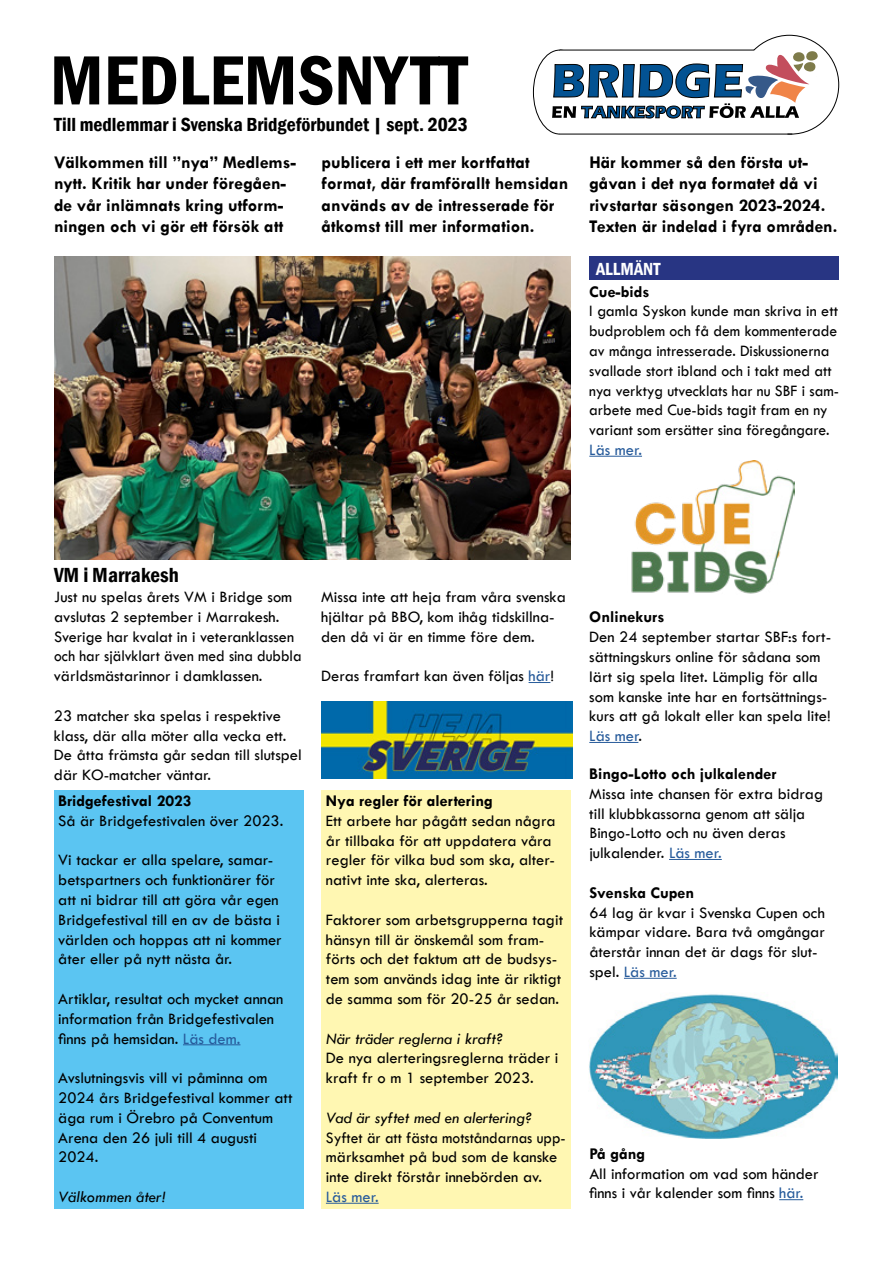
<style>
.page{position:relative;width:893px;height:1263px;background:#fff}
.page>*{position:absolute;margin:0;border:0;box-sizing:border-box;transform-origin:0 0}
.t1{font:600 condensed 72px "Franklin Gothic";color:#000}
.t2{font:600 condensed 21px "Franklin Gothic";color:#000}
.t3{font:600 condensed 19.5px "Franklin Gothic";color:#000}
.t4{font:700 18px/21.6px "Tw Cen";color:#000}
.t5{font:600 condensed 18px "Franklin Gothic";color:#fff}
.t6{font:16.5px/19.8px "Tw Cen";color:#000}
.t7{font:700 16.5px "Tw Cen";color:#000}
.t8{font:16.5px/19.8px "Tw Cen";color:#000;scale:.94 1}
.t9{font:italic 16.5px "Tw Cen";color:#000}
.t10{font:16.5px "Tw Cen";color:#275b9b}
.s1{color:#275b9b}
</style>
<div class="page">
<svg style="left:552px;top:35px;width:287px;height:100px"></svg>
<hr style="left:560px;top:134px;width:232px;height:1px;background:#000">
<hr style="left:589px;top:456px;width:53px;height:1px;background:#275b9b">
<hr style="left:589px;top:742px;width:49px;height:1px;background:#275b9b">
<hr style="left:669px;top:859px;width:53px;height:1px;background:#275b9b">
<hr style="left:624px;top:978px;width:53px;height:1px;background:#275b9b">
<svg style="left:779px;top:1199px;width:24px;height:1px"></svg>
<div style="left:589px;top:256px;width:250px;height:23px;background:#283583"></div>
<div style="left:54px;top:790px;width:250px;height:419px;background:#5bc5f2"></div>
<hr style="left:183px;top:1044px;width:57px;height:1px;background:#275b9b">
<div style="left:322px;top:790px;width:249px;height:419px;background:#fff7b2"></div>
<hr style="left:326px;top:1203px;width:53px;height:1px;background:#275b9b">
<svg style="left:529px;top:682px;width:21px;height:1px"></svg>
<img style="left:322px;top:701px;width:250px;height:77px">
<img style="left:631px;top:461px;width:164px;height:133px">
<img style="left:589px;top:994px;width:249px;height:144px">
<img style="left:54px;top:256px;width:517px;height:303px">
<h1 class="t1" style="left:50px;top:32px;width:419px">MEDLEMSNYTT</h1>
<p class="t3" style="left:54px;top:112px;width:415px">Till medlemmar i Svenska Bridgeförbundet | sept. 2023</p>
<p class="t4" style="left:54px;top:151px;width:244px">Välkommen till ”nya” Medlems&shy;nytt. Kritik har under föregåen&shy;de vår inlämnats kring utform&shy;ningen och vi gör ett försök att</p>
<p class="t4" style="left:589px;top:151px;width:250px">Här kommer så den första ut&shy;gåvan i det nya formatet då vi rivstartar säsongen 2023-2024.<br>Texten är indelad i fyra områden.</p>
<p class="t4" style="left:322px;top:151px;width:248px">publicera i ett mer kortfattat format, där framförallt hemsidan används av de intresserade för åtkomst till mer information.</p>
<p class="t5" style="left:596px;top:257px;width:66px">ALLMÄNT</p>
<p class="t7" style="left:589px;top:281px;width:62px">Cue-bids</p>
<p class="t6" style="left:589px;top:301px;width:251px">I gamla Syskon kunde man skriva in ett budproblem och få dem kommenterade av många intresserade. Diskussionerna svallade stort ibland och i takt med att nya verktyg utvecklats har nu SBF i sam&shy;arbete med Cue-bids tagit fram en ny variant som ersätter sina föregångare.</p>
<p class="t10" style="left:589px;top:440px;width:54px">Läs mer.</p>
<p class="t2" style="left:54px;top:561px;width:126px">VM i Marrakesh</p>
<p class="t6" style="left:54px;top:587px;width:249px">Just nu spelas årets VM i Bridge som avslutas 2 september i Marrakesh.<br>Sverige har kvalat in i veteranklassen och har självklart även med sina dubbla världsmästarinnor i damklassen.</p>
<p class="t6" style="left:54px;top:706px;width:249px">23 matcher ska spelas i respektive klass, där alla möter alla vecka ett.<br>De åtta främsta går sedan till slutspel där KO-matcher väntar.</p>
<p class="t7" style="left:58px;top:791px;width:135px">Bridgefestival 2023</p>
<p class="t6" style="left:58px;top:810px;width:227px">Så är Bridgefestivalen över 2023.</p>
<p class="t6" style="left:58px;top:850px;width:225px">Vi tackar er alla spelare, samar&shy;betspartners och funktionärer för att ni bidrar till att göra vår egen<br>Bridgefestival till en av de bästa i världen och hoppas att ni kommer åter eller på nytt nästa år.</p>
<p class="t6" style="left:58px;top:989px;width:227px">Artiklar, resultat och mycket annan information från Bridgefestivalen finns på hemsidan. <span class="s1">Läs dem.</span></p>
<p class="t6" style="left:58px;top:1068px;width:236px">Avslutningsvis vill vi påminna om<br>2024 års Bridgefestival kommer att äga rum i Örebro på Conventum<br>Arena den 26 juli till 4 augusti<br>2024.</p>
<p class="t9" style="left:58px;top:1187px;width:109px">Välkommen åter!</p>
<p class="t6" style="left:321px;top:587px;width:246px">Missa inte att heja fram våra svenska hjältar på BBO, kom ihåg tidskillna&shy;den då vi är en timme före dem.</p>
<p class="t6" style="left:321px;top:666px;width:234px">Deras framfart kan även följas <span class="s1">här</span>!</p>
<p class="t7" style="left:326px;top:791px;width:168px">Nya regler för alertering</p>
<p class="t6" style="left:326px;top:810px;width:231px">Ett arbete har pågått sedan några år tillbaka för att uppdatera våra regler för vilka bud som ska, alter&shy;nativt inte ska, alerteras.</p>
<p class="t6" style="left:326px;top:909px;width:239px">Faktorer som arbetsgrupperna tagit hänsyn till är önskemål som fram&shy;förts och det faktum att de budsys&shy;tem som används idag inte är riktigt de samma som för 20-25 år sedan.</p>
<p class="t9" style="left:326px;top:1028px;width:179px">När träder reglerna i kraft?</p>
<p class="t6" style="left:326px;top:1048px;width:234px">De nya alerteringsreglerna träder i kraft fr o m 1 september 2023.</p>
<p class="t9" style="left:326px;top:1108px;width:208px">Vad är syftet med en alertering?</p>
<p class="t8" style="left:326px;top:1127px;width:257px">Syftet är att fästa motståndarnas upp&shy;märksamhet på bud som de kanske inte direkt förstår innebörden av.</p>
<p class="t10" style="left:326px;top:1187px;width:54px">Läs mer.</p>
<p class="t7" style="left:589px;top:607px;width:77px">Onlinekurs</p>
<p class="t6" style="left:589px;top:627px;width:243px">Den 24 september startar SBF:s fort&shy;sättningskurs online för sådana som lärt sig spela litet. Lämplig för alla som kanske inte har en fortsättnings&shy;kurs att gå lokalt eller kan spela lite!<br><span class="s1">Läs mer</span>.</p>
<p class="t7" style="left:589px;top:764px;width:189px">Bingo-Lotto och julkalender</p>
<p class="t6" style="left:589px;top:784px;width:235px">Missa inte chansen för extra bidrag till klubbkassorna genom att sälja<br>Bingo-Lotto och nu även deras julkalender. <span class="s1">Läs mer.</span></p>
<p class="t7" style="left:589px;top:883px;width:106px">Svenska Cupen</p>
<p class="t6" style="left:589px;top:902px;width:237px">64 lag är kvar i Svenska Cupen och kämpar vidare. Bara två omgångar återstår innan det är dags för slut&shy;spel. <span class="s1">Läs mer.</span></p>
<p class="t7" style="left:589px;top:1144px;width:57px">På gång</p>
<p class="t6" style="left:589px;top:1163px;width:231px">All information om vad som händer finns i vår kalender som finns <span class="s1">här.</span></p>
</div>
